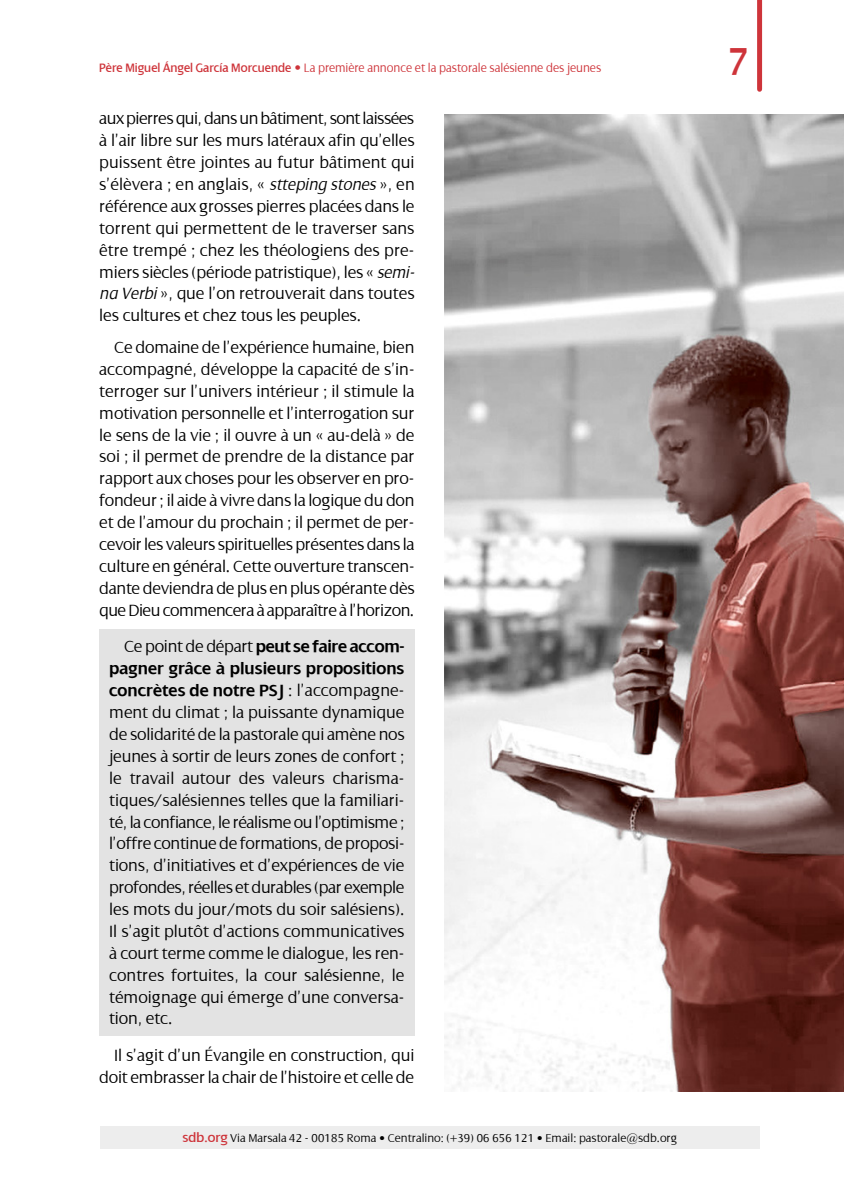
<style>
.page{position:relative;width:844px;height:1191px;background:#fff}
.page>*{position:absolute;margin:0;border:0;box-sizing:border-box;transform-origin:0 0}
.t1{font:42px "Dialog";color:#ce343a;scale:.9 1}
.t2{font:300 17.5px/21.9px "Dialog";letter-spacing:-.01em;color:#000;text-align:justify}
.t3{font:300 13.12px "Dialog";letter-spacing:-.005em;color:#ce343a;scale:.95 1}
.t4{font:300 12.25px "Dialog";color:#000}
.s1{font-weight:400}
.s2{font-weight:400;font-size:14px}
.s3{font-style:italic}
.s4{font-weight:600}
.s5{font-weight:400;font-size:14px;color:#ce343a}
</style>
<div class="page">
<div style="left:100px;top:1126px;width:659px;height:22px;background:#ededed"></div>
<div style="left:99px;top:630px;width:315px;height:406px;background:#e3e3e3"></div>
<img style="left:444px;top:115px;width:399px;height:976px">
<svg style="left:757px;top:0;width:4px;height:89px"></svg>
<p class="t3" style="left:99px;top:60px;width:530px"><span class="s1">Père Miguel Ángel García Morcuende</span> <span class="s2">•</span> La première annonce et la pastorale salésienne des jeunes</p>
<p class="t2" style="left:99px;top:108px;width:317px">aux pierres qui, dans un bâtiment, sont laissées à l’air libre sur les murs latéraux afin qu’elles puissent être jointes au futur bâtiment qui s’élèvera ; en anglais, « <span class="s3">stteping stones</span> », en référence aux grosses pierres placées dans le torrent qui permettent de le traverser sans être trempé ; chez les théologiens des pre&shy;miers siècles (période patristique), les « <span class="s3">semi&shy;na Verbi</span> », que l’on retrouverait dans toutes les cultures et chez tous les peuples.</p>
<p class="t2" style="left:99px;top:336px;width:317px;text-indent:15px">Ce domaine de l’expérience humaine, bien accompagné, développe la capacité de s’in&shy;terroger sur l’univers intérieur ; il stimule la motivation personnelle et l’interrogation sur le sens de la vie ; il ouvre à un « au-delà » de soi ; il permet de prendre de la distance par rapport aux choses pour les observer en pro&shy;fondeur ; il aide à vivre dans la logique du don et de l’amour du prochain ; il permet de per&shy;cevoir les valeurs spirituelles présentes dans la culture en général. Cette ouverture transcen&shy;dante deviendra de plus en plus opérante dès que Dieu commencera à apparaître à l’horizon.</p>
<p class="t2" style="left:109px;top:636px;width:297px;text-indent:15px">Ce point de départ <span class="s4">peut se faire accom&shy;pagner grâce à plusieurs propositions concrètes de notre PSJ</span> : l’accompagne&shy;ment du climat ; la puissante dynamique de solidarité de la pastorale qui amène nos jeunes à sortir de leurs zones de confort ; le travail autour des valeurs charisma&shy;tiques/salésiennes telles que la familiari&shy;té, la confiance, le réalisme ou l’optimisme ; l’offre continue de formations, de proposi&shy;tions, d’initiatives et d’expériences de vie profondes, réelles et durables (par exemple les mots du jour/mots du soir salésiens).<br>Il s’agit plutôt d’actions communicatives à court terme comme le dialogue, les ren&shy;contres fortuites, la cour salésienne, le témoignage qui émerge d’une conversa&shy;tion, etc.</p>
<p class="t2" style="left:99px;top:1044px;width:316px;text-align:right">Il s’agit d’un Évangile en construction, qui doit embrasser la chair de l’histoire et celle de</p>
<p class="t4" style="left:182px;top:1131px;width:496px"><span class="s5">sdb.org</span> Via Marsala 42 - 00185 Roma • Centralino: (+39) 06 656 121 • Email: pastorale@sdb.org</p>
<h1 class="t1" style="left:728px;top:39px;width:23px">7</h1>
</div>
